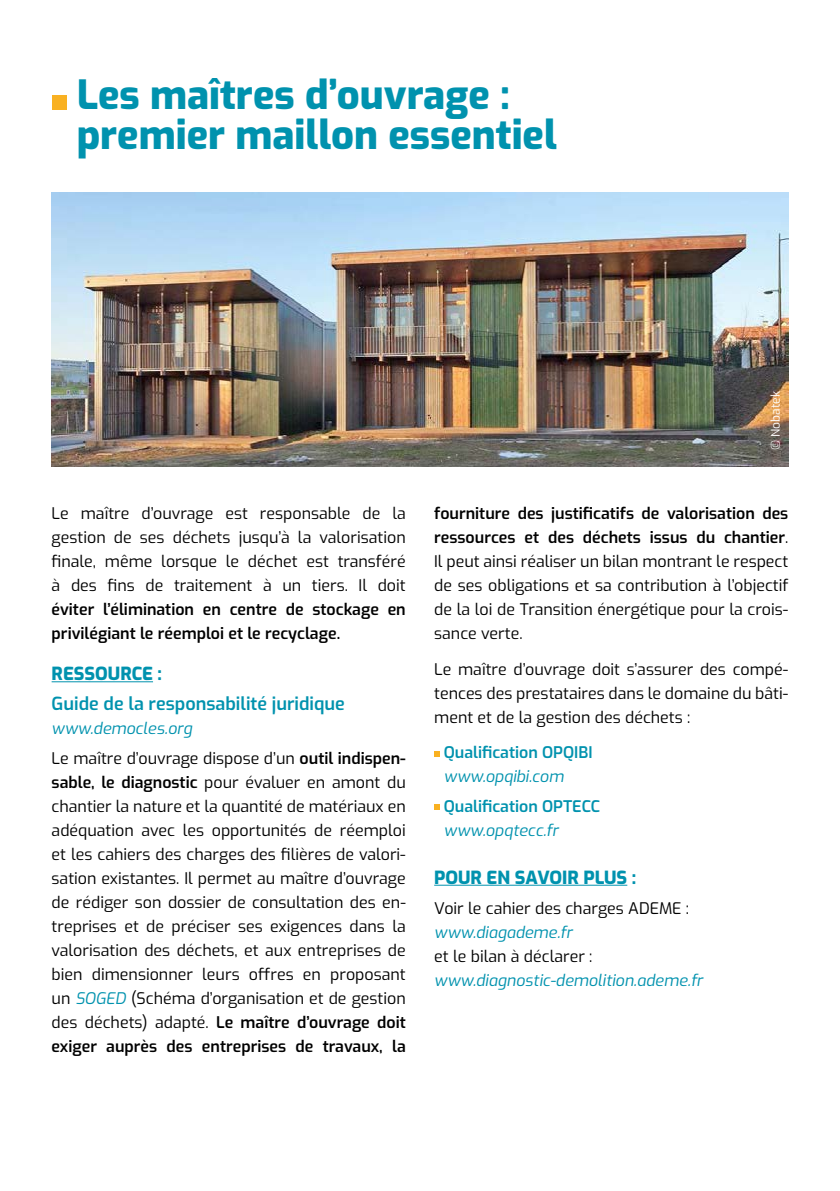
<style>
.page{position:relative;width:840px;height:1191px;background:#fff}
.page>*{position:absolute;margin:0;border:0;box-sizing:border-box;transform-origin:0 0}
.t1{font:800 40px/40px "Exo";color:#0092ae}
.t2{font:600 18px "Exo";color:#0092ae}
.t3{font:800 18px "Exo";color:#0092ae}
.t4{font:16px/24px "Exo";color:#000;text-align:justify}
.t5{font:italic 16px "Exo";color:#0092ae}
.t6{font:600 16px/24px "Exo";color:#000}
.t7{font:600 16px "Exo";color:#0092ae}
.t8{font:12px "Exo";color:#fff}
.s1{font-style:italic;color:#0092ae}
.s2{font-weight:600}
</style>
<div class="page">
<hr style="left:52px;top:681px;width:101px;height:1px;background:#0092ae">
<hr style="left:434px;top:884px;width:193px;height:1px;background:#0092ae">
<svg style="left:434px;top:751px;width:5px;height:5px"></svg>
<svg style="left:434px;top:804px;width:5px;height:6px"></svg>
<div style="left:52px;top:95px;width:14px;height:14px;background:#f9b122"></div>
<img style="left:52px;top:193px;width:735px;height:273px">
<h1 class="t1" style="left:77px;top:72px;width:481px">Les maîtres d’ouvrage : premier maillon essentiel</h1>
<p class="t8" style="left:766px;top:450px;width:60px;rotate:-90deg">© Nobatek</p>
<p class="t4" style="left:52px;top:501px;width:355px">Le maître d’ouvrage est responsable de la gestion de ses déchets jusqu’à la valorisation finale, même lorsque le déchet est transféré à des fins de traitement à un tiers. Il doit</p>
<p class="t6" style="left:52px;top:596px;width:355px">éviter l’élimination en centre de stockage en privilégiant le réemploi et le recyclage.</p>
<p class="t3" style="left:52px;top:660px;width:112px">RESSOURCE :</p>
<p class="t2" style="left:52px;top:690px;width:294px">Guide de la responsabilité juridique</p>
<p class="t4" style="left:52px;top:712px;width:355px;line-height:29.6px"><span class="s1">www.democles.org<br></span>Le maître d’ouvrage dispose d’un <span class="s2">outil indispen-</span></p>
<p class="t4" style="left:52px;top:769px;width:355px"><span class="s2">sable, le diagnostic</span> pour évaluer en amont du chantier la nature et la quantité de matériaux en adéquation avec les opportunités de réemploi et les cahiers des charges des filières de valori&shy;sation existantes. Il permet au maître d’ouvrage de rédiger son dossier de consultation des en&shy;treprises et de préciser ses exigences dans la valorisation des déchets, et aux entreprises de bien dimensionner leurs offres en proposant un <span class="s1">SOGED</span> (Schéma d’organisation et de gestion des déchets) adapté. <span class="s2">Le maître d’ouvrage doit exiger auprès des entreprises de travaux, la</span></p>
<p class="t4" style="left:434px;top:501px;width:355px"><span class="s2">fourniture des justificatifs de valorisation des ressources et des déchets issus du chantier</span>.<br>Il peut ainsi réaliser un bilan montrant le respect de ses obligations et sa contribution à l’objectif de la loi de Transition énergétique pour la crois&shy;sance verte.</p>
<p class="t4" style="left:434px;top:656px;width:355px">Le maître d’ouvrage doit s’assurer des compé&shy;tences des prestataires dans le domaine du bâti&shy;ment et de la gestion des déchets :</p>
<p class="t7" style="left:443px;top:740px;width:150px">Qualification OPQIBI</p>
<p class="t5" style="left:443px;top:764px;width:121px">www.opqibi.com</p>
<p class="t7" style="left:443px;top:794px;width:158px">Qualification OPTECC</p>
<p class="t5" style="left:443px;top:818px;width:116px">www.opqtecc.fr</p>
<p class="t3" style="left:434px;top:863px;width:203px">POUR EN SAVOIR PLUS :</p>
<p class="t4" style="left:434px;top:895px;width:256px">Voir le cahier des charges ADEME :</p>
<p class="t5" style="left:434px;top:920px;width:140px">www.diagademe.fr</p>
<p class="t4" style="left:434px;top:943px;width:160px">et le bilan à déclarer :</p>
<p class="t5" style="left:434px;top:968px;width:270px">www.diagnostic-demolition.ademe.fr</p>
</div>
